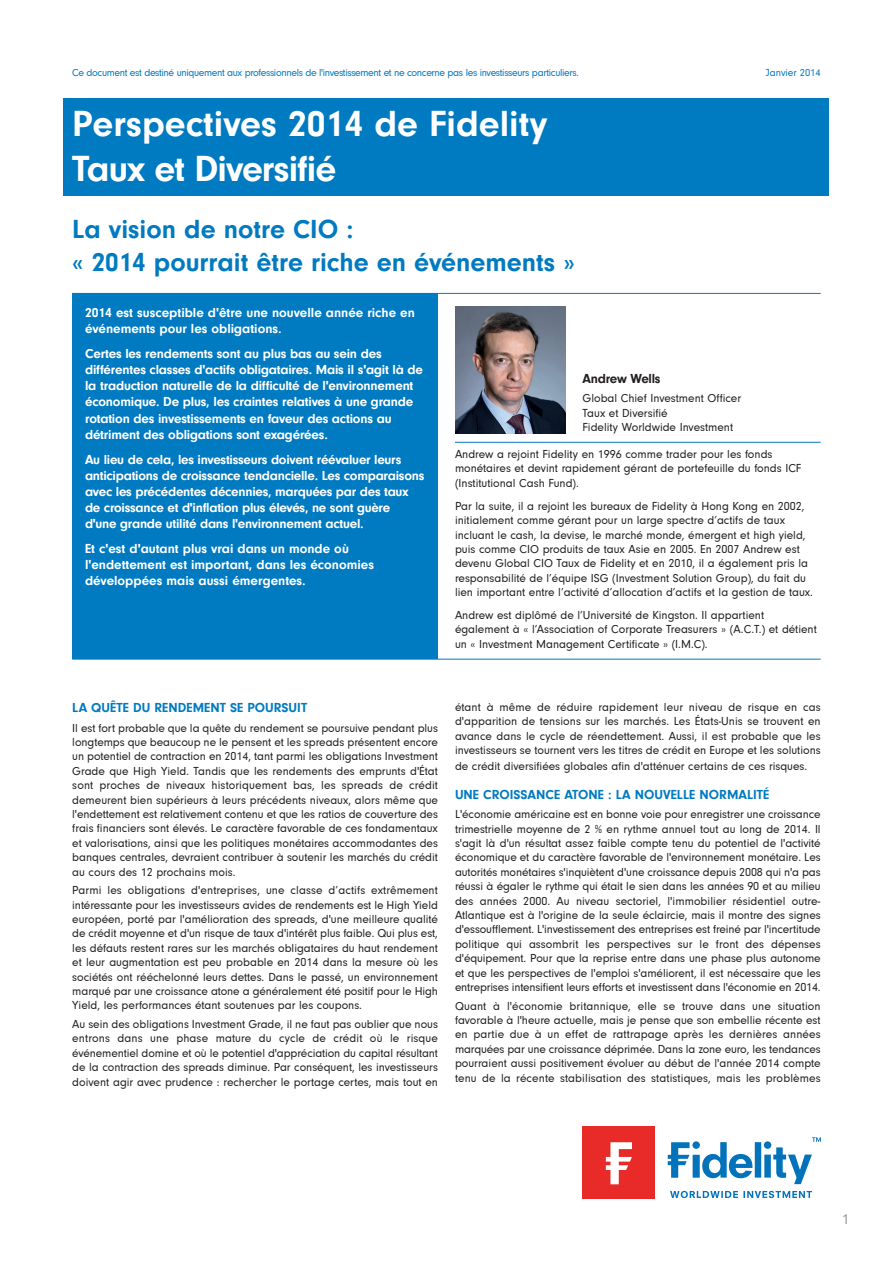
<style>
.page{position:relative;width:893px;height:1263px;background:#fff}
.page>*{position:absolute;margin:0;border:0;box-sizing:border-box;transform-origin:0 0}
.t1{font:700 37.5px/45px "Neuzeit Gro";color:#fff}
.t2{font:700 27px/32.4px "Neuzeit Gro";color:#007ac0}
.t3{font:15px "Neuzeit Gro";color:#939598}
.t4{font:700 13.5px/16.2px "Neuzeit Gro";letter-spacing:-.015em;color:#fff}
.t5{font:700 13.5px "Neuzeit Gro";color:#007ac0}
.t6{font:700 13.5px "Neuzeit Gro";letter-spacing:-.02em;color:#231f20}
.t7{font:12px/14.4px "Neuzeit Gro";color:#231f20;text-align:justify}
.t8{font:10.5px "Neuzeit Gro";letter-spacing:-.035em;color:#007ac0}
.t9{font:10.5px "Neuzeit Gro";letter-spacing:-.005em;color:#007ac0}
</style>
<div class="page">
<div style="left:64px;top:98px;width:765px;height:98px;background:#007ac0"></div>
<div style="left:72px;top:293px;width:366px;height:366px;background:#007ac0"></div>
<img style="left:455px;top:306px;width:111px;height:128px">
<div style="left:583px;top:1126px;width:72px;height:72px;background:#e82a29"></div>
<svg style="left:606px;top:1142px;width:26px;height:42px"></svg>
<svg style="left:668px;top:1137px;width:153px;height:61px"></svg>
<hr style="left:72px;top:659px;width:749px;height:1px;background:#007ac0">
<hr style="left:72px;top:293px;width:749px;height:1px;background:#007ac0">
<hr style="left:455px;top:442px;width:366px;height:1px;background:#007ac0">
<p class="t8" style="left:72px;top:66px;width:508px">Ce document est destiné uniquement aux professionnels de l'investissement et ne concerne pas les investisseurs particuliers.</p>
<p class="t9" style="left:766px;top:66px;width:56px">Janvier 2014</p>
<h1 class="t1" style="left:72px;top:99px;width:477px">Perspectives 2014 de Fidelity<br>Taux et Diversifié</h1>
<h2 class="t2" style="left:72px;top:211px;width:504px">La vision de notre CIO :<br>« 2014 pourrait être riche en événements »</h2>
<p class="t4" style="left:85px;top:303px;width:331px">2014 est susceptible d'être une nouvelle année riche en événements pour les obligations.</p>
<p class="t4" style="left:85px;top:344px;width:340px">Certes les rendements sont au plus bas au sein des différentes classes d'actifs obligataires. Mais il s'agit là de la traduction naturelle de la difficulté de l'environnement économique. De plus, les craintes relatives à une grande rotation des investissements en faveur des actions au détriment des obligations sont exagérées.</p>
<p class="t4" style="left:85px;top:450px;width:341px">Au lieu de cela, les investisseurs doivent réévaluer leurs anticipations de croissance tendancielle. Les comparaisons avec les précédentes décennies, marquées par des taux de croissance et d'inflation plus élevés, ne sont guère d'une grande utilité dans l'environnement actuel.</p>
<p class="t4" style="left:85px;top:540px;width:290px">Et c'est d'autant plus vrai dans un monde où l'endettement est important, dans les économies développées mais aussi émergentes.</p>
<p class="t6" style="left:583px;top:370px;width:79px">Andrew Wells</p>
<p class="t7" style="left:583px;top:390px;width:160px;text-align:left">Global Chief Investment Officer<br>Taux et Diversifié<br>Fidelity Worldwide Investment</p>
<p class="t7" style="left:455px;top:446px;width:348px;text-align:left">Andrew a rejoint Fidelity en 1996 comme trader pour les fonds monétaires et devint rapidement gérant de portefeuille du fonds ICF (Institutional Cash Fund).</p>
<p class="t7" style="left:455px;top:498px;width:360px;text-align:left">Par la suite, il a rejoint les bureaux de Fidelity à Hong Kong en 2002, initialement comme gérant pour un large spectre d’actifs de taux incluant le cash, la devise, le marché monde, émergent et high yield, puis comme CIO produits de taux Asie en 2005. En 2007 Andrew est devenu Global CIO Taux de Fidelity et en 2010, il a également pris la responsabilité de l’équipe ISG (Investment Solution Group), du fait du lien important entre l’activité d’allocation d’actifs et la gestion de taux.</p>
<p class="t7" style="left:455px;top:607px;width:363px;text-align:left">Andrew est diplômé de l’Université de Kingston. Il appartient également à « l’Association of Corporate Treasurers » (A.C.T.) et détient un « Investment Management Certificate » (I.M.C).</p>
<p class="t5" style="left:72px;top:699px;width:236px">LA QUÊTE DU RENDEMENT SE POURSUIT</p>
<p class="t7" style="left:72px;top:720px;width:367px">Il est fort probable que la quête du rendement se poursuive pendant plus longtemps que beaucoup ne le pensent et les spreads présentent encore un potentiel de contraction en 2014, tant parmi les obligations Investment Grade que High Yield. Tandis que les rendements des emprunts d'État sont proches de niveaux historiquement bas, les spreads de crédit demeurent bien supérieurs à leurs précédents niveaux, alors même que l'endettement est relativement contenu et que les ratios de couverture des frais financiers sont élevés. Le caractère favorable de ces fondamentaux et valorisations, ainsi que les politiques monétaires accommodantes des banques centrales, devraient contribuer à soutenir les marchés du crédit au cours des 12 prochains mois.</p>
<p class="t7" style="left:72px;top:882px;width:367px">Parmi les obligations d'entreprises, une classe d’actifs extrêmement intéressante pour les investisseurs avides de rendements est le High Yield européen, porté par l'amélioration des spreads, d'une meilleure qualité de crédit moyenne et d'un risque de taux d'intérêt plus faible. Qui plus est, les défauts restent rares sur les marchés obligataires du haut rendement et leur augmentation est peu probable en 2014 dans la mesure où les sociétés ont rééchelonné leurs dettes. Dans le passé, un environnement marqué par une croissance atone a généralement été positif pour le High Yield, les performances étant soutenues par les coupons.</p>
<p class="t7" style="left:72px;top:1016px;width:367px">Au sein des obligations Investment Grade, il ne faut pas oublier que nous entrons dans une phase mature du cycle de crédit où le risque événementiel domine et où le potentiel d'appréciation du capital résultant de la contraction des spreads diminue. Par conséquent, les investisseurs doivent agir avec prudence : rechercher le portage certes, mais tout en</p>
<p class="t7" style="left:455px;top:699px;width:367px">étant à même de réduire rapidement leur niveau de risque en cas d'apparition de tensions sur les marchés. Les États-Unis se trouvent en avance dans le cycle de réendettement. Aussi, il est probable que les investisseurs se tournent vers les titres de crédit en Europe et les solutions</p>
<p class="t7" style="left:455px;top:758px;width:354px">de crédit diversifiées globales afin d'atténuer certains de ces risques.</p>
<p class="t5" style="left:455px;top:785px;width:316px">UNE CROISSANCE ATONE : LA NOUVELLE NORMALITÉ</p>
<p class="t7" style="left:455px;top:806px;width:367px">L'économie américaine est en bonne voie pour enregistrer une croissance trimestrielle moyenne de 2 % en rythme annuel tout au long de 2014. Il s'agit là d'un résultat assez faible compte tenu du potentiel de l'activité économique et du caractère favorable de l'environnement monétaire. Les autorités monétaires s'inquiètent d'une croissance depuis 2008 qui n'a pas réussi à égaler le rythme qui était le sien dans les années 90 et au milieu des années 2000. Au niveau sectoriel, l'immobilier résidentiel outre-Atlantique est à l'origine de la seule éclaircie, mais il montre des signes d'essoufflement. L'investissement des entreprises est freiné par l'incertitude politique qui assombrit les perspectives sur le front des dépenses d'équipement. Pour que la reprise entre dans une phase plus autonome et que les perspectives de l'emploi s'améliorent, il est nécessaire que les entreprises intensifient leurs efforts et investissent dans l'économie en 2014.</p>
<p class="t7" style="left:455px;top:998px;width:367px">Quant à l'économie britannique, elle se trouve dans une situation favorable à l'heure actuelle, mais je pense que son embellie récente est en partie due à un effet de rattrapage après les dernières années marquées par une croissance déprimée. Dans la zone euro, les tendances pourraient aussi positivement évoluer au début de l'année 2014 compte tenu de la récente stabilisation des statistiques, mais les problèmes</p>
<p class="t3" style="left:842px;top:1209px;width:9px">1</p>
</div>
